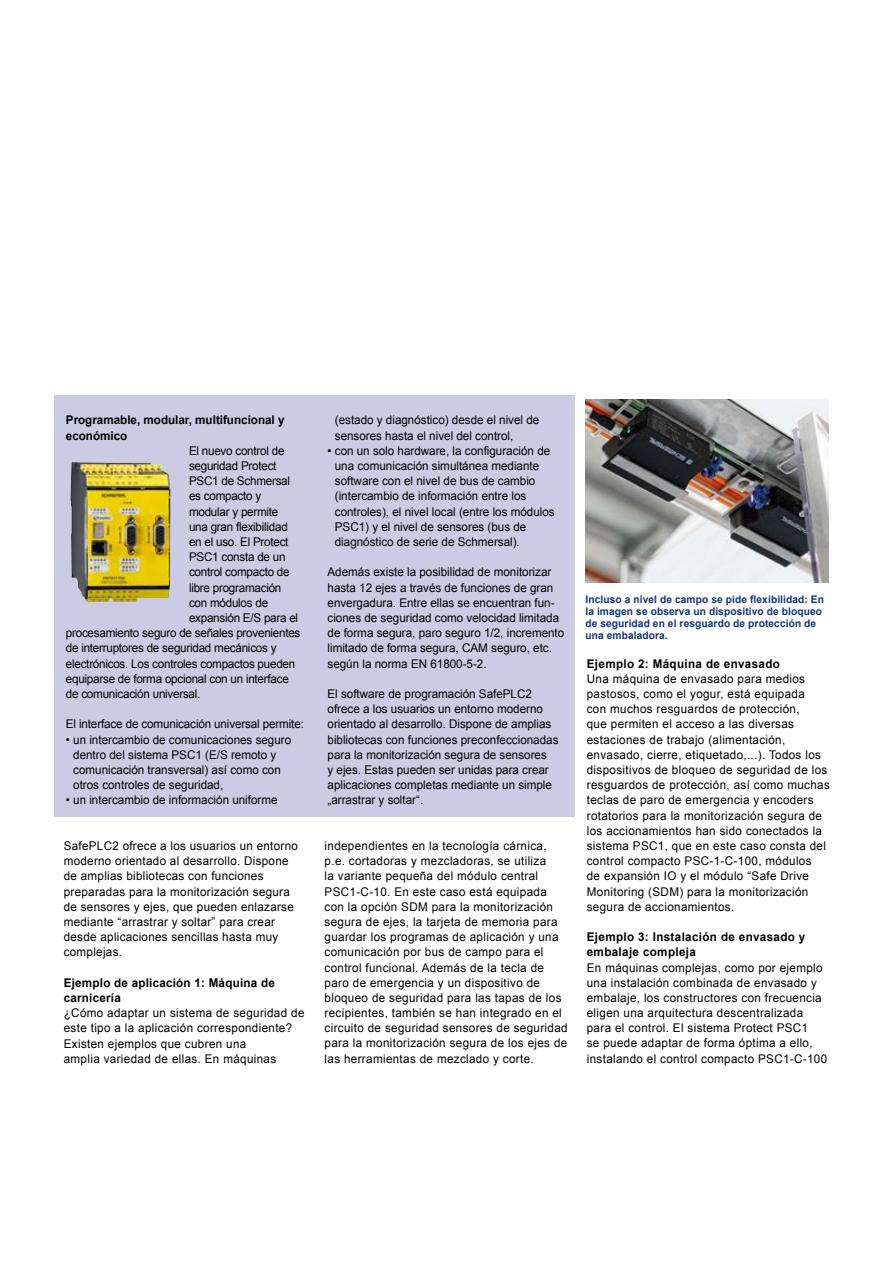
<style>
.page{position:relative;width:893px;height:1263px;background:#fff}
.page>*{position:absolute;margin:0;border:0;box-sizing:border-box;transform-origin:0 0}
.t1{font:12px/15.1px "Arial";letter-spacing:.025em;color:#000}
.t2{font:12px/15.1px "Arial";color:#000}
.t3{font:12px "Arial";letter-spacing:-.02em;color:#000}
.t4{font:700 12px/15.1px "Arial";letter-spacing:.02em;color:#000}
.t5{font:700 12px/15.1px "Arial";color:#000}
.t6{font:12px "Arial";letter-spacing:-.01em;color:#000}
.t7{font:700 10.5px/12px "Arial";letter-spacing:.01em;color:#0e347a}
</style>
<div class="page">
<img style="left:586px;top:400px;width:243px;height:183px">
<div style="left:54px;top:395px;width:520px;height:422px;background:#cbcce3"></div>
<img style="left:70px;top:462px;width:100px;height:140px">
<p class="t5" style="left:66px;top:413px;width:220px">Programable, modular, multifuncional y económico</p>
<p class="t3" style="left:189px;top:443px;width:97px">El nuevo control de</p>
<p class="t3" style="left:189px;top:458px;width:89px">seguridad Protect</p>
<p class="t3" style="left:189px;top:473px;width:103px">PSC1 de Schmersal</p>
<p class="t3" style="left:189px;top:488px;width:74px">es compacto y</p>
<p class="t3" style="left:189px;top:504px;width:91px">modular y permite</p>
<p class="t3" style="left:189px;top:519px;width:100px">una gran flexibilidad</p>
<p class="t3" style="left:189px;top:534px;width:101px">en el uso. El Protect</p>
<p class="t3" style="left:189px;top:549px;width:98px">PSC1 consta de un</p>
<p class="t3" style="left:189px;top:564px;width:102px">control compacto de</p>
<p class="t3" style="left:189px;top:579px;width:94px">libre programación</p>
<p class="t3" style="left:189px;top:595px;width:81px">con módulos de</p>
<p class="t3" style="left:189px;top:610px;width:111px">expansión E/S para el</p>
<p class="t3" style="left:66px;top:625px;width:236px">procesamiento seguro de señales provenientes</p>
<p class="t3" style="left:66px;top:640px;width:212px">de interruptores de seguridad mecánicos y</p>
<p class="t3" style="left:66px;top:655px;width:231px">electrónicos. Los controles compactos pueden</p>
<p class="t3" style="left:66px;top:671px;width:224px">equiparse de forma opcional con un interface</p>
<p class="t3" style="left:66px;top:686px;width:136px">de comunicación universal.</p>
<p class="t6" style="left:66px;top:716px;width:240px">El interface de comunicación universal permite:</p>
<p class="t2" style="left:73px;top:732px;width:220px;text-indent:-7px">• un intercambio de comunicaciones seguro dentro del sistema PSC1 (E/S remoto y comunicación transversal) así como con otros controles de seguridad,</p>
<p class="t2" style="left:66px;top:793px;width:213px">• un intercambio de información uniforme</p>
<p class="t1" style="left:64px;top:838px;width:236px">SafePLC2 ofrece a los usuarios un entorno moderno orientado al desarrollo. Dispone de amplias bibliotecas con funciones preparadas para la monitorización segura de sensores y ejes, que pueden enlazarse mediante “arrastrar y soltar” para crear desde aplicaciones sencillas hasta muy complejas.</p>
<p class="t4" style="left:64px;top:975px;width:213px">Ejemplo de aplicación 1: Máquina de carnicería</p>
<p class="t1" style="left:64px;top:1005px;width:242px">¿Cómo adaptar un sistema de seguridad de este tipo a la aplicación correspondiente?<br>Existen ejemplos que cubren una<br>amplia variedad de ellas. En máquinas</p>
<p class="t2" style="left:335px;top:413px;width:206px">(estado y diagnóstico) desde el nivel de sensores hasta el nivel del control,</p>
<p class="t2" style="left:335px;top:443px;width:221px;text-indent:-7px">• con un solo hardware, la configuración de una comunicación simultánea mediante software con el nivel de bus de cambio (intercambio de información entre los controles), el nivel local (entre los módulos PSC1) y el nivel de sensores (bus de diagnóstico de serie de Schmersal).</p>
<p class="t2" style="left:328px;top:565px;width:238px">Además existe la posibilidad de monitorizar hasta 12 ejes a través de funciones de gran envergadura. Entre ellas se encuentran fun&shy;ciones de seguridad como velocidad limitada de forma segura, paro seguro 1/2, incremento limitado de forma segura, CAM seguro, etc. según la norma EN 61800-5-2.</p>
<p class="t2" style="left:328px;top:686px;width:232px">El software de programación SafePLC2 ofrece a los usuarios un entorno moderno orientado al desarrollo. Dispone de amplias bibliotecas con funciones preconfeccionadas para la monitorización segura de sensores<br>y ejes. Estas pueden ser unidas para crear aplicaciones completas mediante un simple „arrastrar y soltar“.</p>
<p class="t1" style="left:325px;top:838px;width:245px">independientes en la tecnología cárnica, p.e. cortadoras y mezcladoras, se utiliza<br>la variante pequeña del módulo central PSC1-C-10. En este caso está equipada con la opción SDM para la monitorización segura de ejes, la tarjeta de memoria para guardar los programas de aplicación y una comunicación por bus de campo para el control funcional. Además de la tecla de paro de emergencia y un dispositivo de bloqueo de seguridad para las tapas de los recipientes, también se han integrado en el circuito de seguridad sensores de seguridad para la monitorización segura de los ejes de las herramientas de mezclado y corte.</p>
<p class="t7" style="left:585px;top:594px;width:240px">Incluso a nivel de campo se pide flexibilidad: En la imagen se observa un dispositivo de bloqueo de seguridad en el resguardo de protección de una embaladora.</p>
<p class="t4" style="left:587px;top:656px;width:195px">Ejemplo 2: Máquina de envasado</p>
<p class="t1" style="left:587px;top:671px;width:244px">Una máquina de envasado para medios pastosos, como el yogur, está equipada<br>con muchos resguardos de protección,<br>que permiten el acceso a las diversas estaciones de trabajo (alimentación, envasado, cierre, etiquetado,...). Todos los dispositivos de bloqueo de seguridad de los resguardos de protección, así como muchas teclas de paro de emergencia y encoders rotatorios para la monitorización segura de los accionamientos han sido conectados la sistema PSC1, que en este caso consta del control compacto PSC-1-C-100, módulos<br>de expansión IO y el módulo “Safe Drive Monitoring (SDM) para la monitorización segura de accionamientos.</p>
<p class="t4" style="left:587px;top:930px;width:220px">Ejemplo 3: Instalación de envasado y embalaje compleja</p>
<p class="t1" style="left:587px;top:960px;width:242px">En máquinas complejas, como por ejemplo una instalación combinada de envasado y embalaje, los constructores con frecuencia eligen una arquitectura descentralizada para el control. El sistema Protect PSC1<br>se puede adaptar de forma óptima a ello, instalando el control compacto PSC1-C-100</p>
</div>
